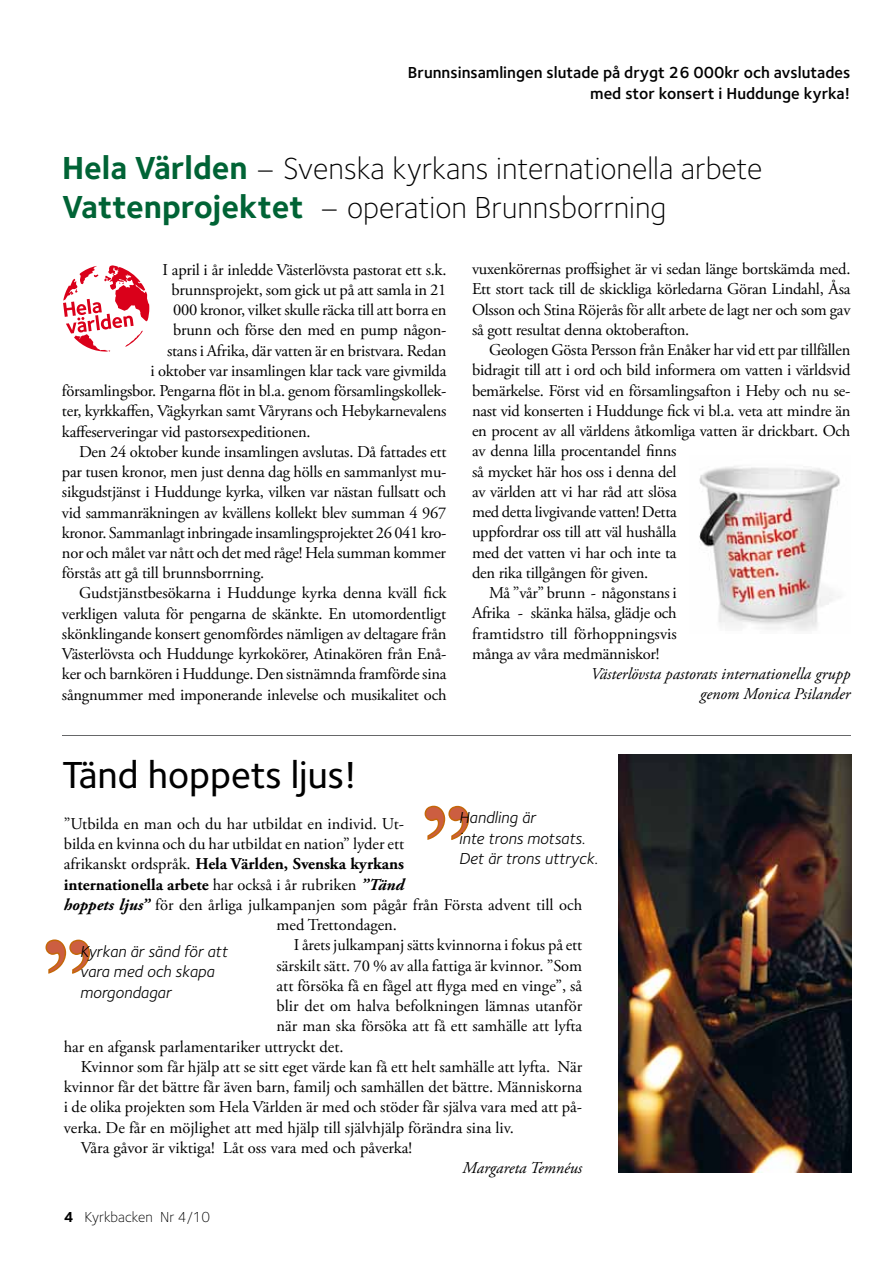
<style>
.page{position:relative;width:893px;height:1263px;background:#fff}
.page>*{position:absolute;margin:0;border:0;box-sizing:border-box;transform-origin:0 0}
.t1{font:500 39px "Foundry Sterling";color:#000}
.t2{font:300 31.5px/39.6px "Foundry Sterling";color:#000}
.t3{font:16.5px/20.2px "Adobe Garamond Pro";letter-spacing:-.015em;color:#000;text-align:justify}
.t4{font:700 16.5px "Adobe Garamond Pro";color:#000}
.t5{font:italic 16.5px/20.2px "Foundry Sterling";color:#000}
.t6{font:600 16.5px/20.2px "Foundry Sterling";color:#000;text-align:right}
.t7{font:italic 16.5px/20.2px "Adobe Garamond Pro";color:#000;text-align:right}
.t8{font:300 15px "Foundry Sterling";color:#000}
.s1{font-weight:700;font-size:33px;color:#006335}
.s2{font-weight:400}
.s3{font-style:italic}
.s4{font-weight:700;font-style:italic}
.s5{font-weight:700}
</style>
<div class="page">
<img style="left:699px;top:466px;width:141px;height:165px">
<svg style="left:63px;top:265px;width:86px;height:87px"></svg>
<svg style="left:425px;top:806px;width:44px;height:34px"></svg>
<svg style="left:46px;top:939px;width:44px;height:35px"></svg>
<hr style="left:62px;top:735px;width:788px;height:1px;background:#666769">
<img style="left:619px;top:754px;width:232px;height:418px">
<p class="t6" style="left:408px;top:62px;width:444px">Brunnsinsamlingen slutade på drygt 26 000kr och avslutades med stor konsert i Huddunge kyrka!</p>
<h2 class="t2" style="left:62px;top:147px;width:702px"><span class="s1">Hela Världen</span> – Svenska kyrkans internationella arbete<br><span class="s1">Vattenprojektet</span> – operation Brunnsborrning</h2>
<p class="t3" style="left:163px;top:260px;width:285px">I april i år inledde Västerlövsta pastorat ett s.k.</p>
<p class="t3" style="left:172px;top:280px;width:276px">brunnsprojekt, som gick ut på att samla in 21</p>
<p class="t3" style="left:173px;top:300px;width:275px">000 kronor, vilket skulle räcka till att borra en</p>
<p class="t3" style="left:173px;top:320px;width:275px">brunn och förse den med en pump någon-</p>
<p class="t3" style="left:167px;top:341px;width:281px">stans i Afrika, där vatten är en bristvara. Redan</p>
<p class="t3" style="left:150px;top:361px;width:297px">i oktober var insamlingen klar tack vare givmilda</p>
<p class="t3" style="left:62px;top:381px;width:386px">församlingsbor. Pengarna flöt in bl.a. genom församlingskollek-</p>
<p class="t3" style="left:62px;top:401px;width:386px">ter, kyrkkaffen, Vägkyrkan samt Våryrans och Hebykarnevalens</p>
<p class="t3" style="left:62px;top:422px;width:250px">kaffeserveringar vid pastorsexpeditionen.</p>
<p class="t3" style="left:79px;top:442px;width:369px">Den 24 oktober kunde insamlingen avslutas. Då fattades ett</p>
<p class="t3" style="left:62px;top:462px;width:386px">par tusen kronor, men just denna dag hölls en sammanlyst mu-</p>
<p class="t3" style="left:62px;top:482px;width:386px">sikgudstjänst i Huddunge kyrka, vilken var nästan fullsatt och</p>
<p class="t3" style="left:62px;top:503px;width:386px">vid sammanräkningen av kvällens kollekt blev summan 4 967</p>
<p class="t3" style="left:62px;top:523px;width:386px">kronor. Sammanlagt inbringade insamlingsprojektet 26 041 kro-</p>
<p class="t3" style="left:62px;top:543px;width:386px">nor och målet var nått och det med råge! Hela summan kommer</p>
<p class="t3" style="left:62px;top:563px;width:204px">förstås att gå till brunnsborrning.</p>
<p class="t3" style="left:79px;top:584px;width:369px">Gudstjänstbesökarna i Huddunge kyrka denna kväll fick</p>
<p class="t3" style="left:62px;top:604px;width:386px">verkligen valuta för pengarna de skänkte. En utomordentligt</p>
<p class="t3" style="left:62px;top:624px;width:386px">skönklingande konsert genomfördes nämligen av deltagare från</p>
<p class="t3" style="left:62px;top:644px;width:386px">Västerlövsta och Huddunge kyrkokörer, Atinakören från Enå-</p>
<p class="t3" style="left:62px;top:665px;width:386px">ker och barnkören i Huddunge. Den sistnämnda framförde sina</p>
<p class="t3" style="left:62px;top:685px;width:386px">sångnummer med imponerande inlevelse och musikalitet och</p>
<h1 class="t1" style="left:62px;top:748px;width:296px">Tänd hoppets ljus!</h1>
<p class="t3" style="left:472px;top:259px;width:380px">vuxenkörernas proffsighet är vi sedan länge bortskämda med.<br>Ett stort tack till de skickliga körledarna Göran Lindahl, Åsa Olsson och Stina Röjerås för allt arbete de lagt ner och som gav så gott resultat denna oktoberafton.</p>
<p class="t3" style="left:489px;top:340px;width:363px">Geologen Gösta Persson från Enåker har vid ett par tillfällen</p>
<p class="t3" style="left:472px;top:361px;width:380px">bidragit till att i ord och bild informera om vatten i världsvid</p>
<p class="t3" style="left:472px;top:381px;width:380px">bemärkelse. Först vid en församlingsafton i Heby och nu se-</p>
<p class="t3" style="left:472px;top:401px;width:380px">nast vid konserten i Huddunge fick vi bl.a. veta att mindre än</p>
<p class="t3" style="left:472px;top:421px;width:380px">en procent av all världens åtkomliga vatten är drickbart. Och</p>
<p class="t3" style="left:472px;top:442px;width:206px">av denna lilla procentandel finns</p>
<p class="t3" style="left:472px;top:462px;width:206px">så mycket här hos oss i denna del</p>
<p class="t3" style="left:472px;top:482px;width:206px">av världen att vi har råd att slösa</p>
<p class="t3" style="left:472px;top:502px;width:206px">med detta livgivande vatten! Detta</p>
<p class="t3" style="left:472px;top:523px;width:206px">uppfordrar oss till att väl hushålla</p>
<p class="t3" style="left:472px;top:543px;width:206px">med det vatten vi har och inte ta</p>
<p class="t3" style="left:472px;top:563px;width:178px">den rika tillgången för given.</p>
<p class="t3" style="left:489px;top:583px;width:189px">Må ”vår” brunn - någonstans i</p>
<p class="t3" style="left:472px;top:604px;width:206px">Afrika - skänka hälsa, glädje och</p>
<p class="t3" style="left:472px;top:624px;width:206px">framtidstro till förhoppningsvis</p>
<p class="t3" style="left:472px;top:644px;width:189px">många av våra medmänniskor!</p>
<p class="t7" style="left:591px;top:664px;width:261px">Västerlövsta pastorats internationella grupp genom Monica Psilander</p>
<p class="t5" style="left:459px;top:807px;width:141px">Handling är<br>inte trons motsats.<br>Det är trons uttryck.</p>
<p class="t3" style="left:64px;top:814px;width:342px">”Utbilda en man och du har utbildat en individ. Ut-</p>
<p class="t3" style="left:64px;top:834px;width:342px">bilda en kvinna och du har utbildat en nation” lyder ett</p>
<p class="t4" style="left:64px;top:854px;width:342px"><span class="s2">afrikanskt ordspråk.</span> Hela Världen, Svenska kyrkans</p>
<p class="t4" style="left:64px;top:875px;width:342px">internationella arbete <span class="s2">har också i år rubriken</span> <span class="s3">”Tänd</span></p>
<p class="t3" style="left:64px;top:895px;width:520px"><span class="s4">hoppets ljus”</span> för den årliga julkampanjen som pågår från Första advent till och</p>
<p class="t3" style="left:277px;top:915px;width:122px">med Trettondagen.</p>
<p class="t3" style="left:294px;top:935px;width:290px">I årets julkampanj sätts kvinnorna i fokus på ett</p>
<p class="t3" style="left:277px;top:956px;width:307px">särskilt sätt. 70 % av alla fattiga är kvinnor. ”Som</p>
<p class="t3" style="left:277px;top:976px;width:307px">att försöka få en fågel att flyga med en vinge”, så</p>
<p class="t3" style="left:277px;top:996px;width:307px">blir det om halva befolkningen lämnas utanför</p>
<p class="t3" style="left:277px;top:1016px;width:307px">när man ska försöka att få ett samhälle att lyfta</p>
<p class="t3" style="left:64px;top:1037px;width:281px">har en afgansk parlamentariker uttryckt det.</p>
<p class="t3" style="left:81px;top:1057px;width:503px">Kvinnor som får hjälp att se sitt eget värde kan få ett helt samhälle att lyfta. När</p>
<p class="t3" style="left:64px;top:1077px;width:520px">kvinnor får det bättre får även barn, familj och samhällen det bättre. Människorna</p>
<p class="t3" style="left:64px;top:1097px;width:520px">i de olika projekten som Hela Världen är med och stöder får själva vara med att på-</p>
<p class="t3" style="left:64px;top:1118px;width:452px">verka. De får en möjlighet att med hjälp till självhjälp förändra sina liv.</p>
<p class="t3" style="left:81px;top:1138px;width:333px">Våra gåvor är viktiga! Låt oss vara med och påverka!</p>
<p class="t7" style="left:462px;top:1158px;width:121px">Margareta Temnéus</p>
<p class="t5" style="left:80px;top:941px;width:149px">Kyrkan är sänd för att vara med och skapa morgondagar</p>
<p class="t8" style="left:64px;top:1206px;width:148px"><span class="s5">4</span> Kyrkbacken Nr 4/10</p>
</div>
